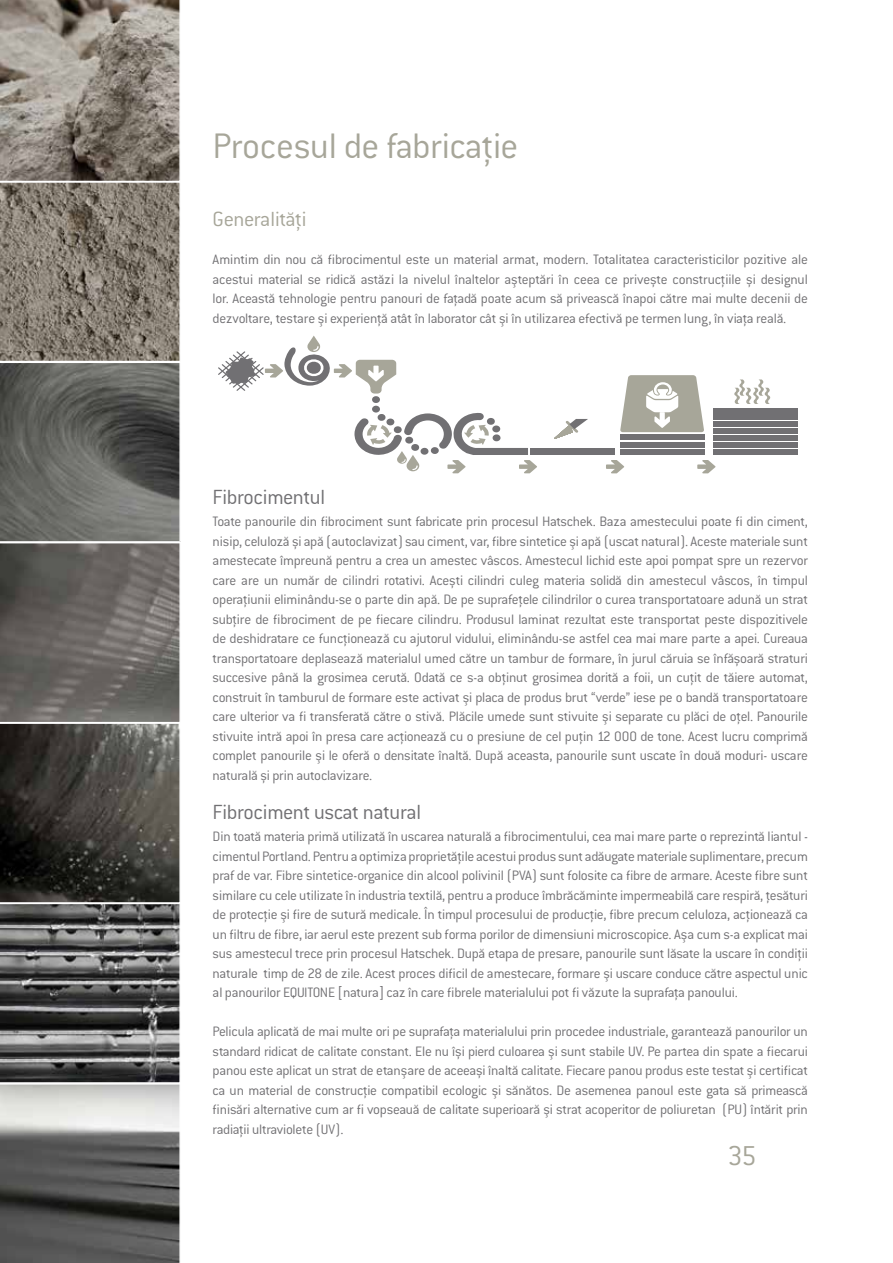
<style>
.page{position:relative;width:893px;height:1263px;background:#fff}
.page>*{position:absolute;margin:0;border:0;box-sizing:border-box;transform-origin:0 0}
.t1{font:300 39px "ITC Conduit LTCE";letter-spacing:-.015em;color:#a7a699}
.t2{font:300 30px "ITC Conduit LTCE";color:#a7a699}
.t3{font:300 22.5px "ITC Conduit LTCE";letter-spacing:-.02em;color:#717073}
.t4{font:300 22.5px "ITC Conduit LTCE";letter-spacing:-.02em;color:#a7a699}
.t5{font:300 15px/19.5px "ITC Conduit LTCE";letter-spacing:-.015em;color:#717073;text-align:justify}
</style>
<div class="page">
<svg style="left:0;top:0;width:181px;height:1263px;background:#6c6964"></svg>
<hr style="left:0;top:181px;width:181px;height:2px;background:#fff">
<hr style="left:0;top:361px;width:181px;height:2px;background:#fff">
<hr style="left:0;top:542px;width:181px;height:1px;background:#fff">
<hr style="left:0;top:722px;width:181px;height:2px;background:#fff">
<hr style="left:0;top:903px;width:181px;height:1px;background:#fff">
<hr style="left:0;top:1083px;width:181px;height:1px;background:#fff">
<svg style="left:734px;top:379px;width:37px;height:25px"></svg>
<div style="left:372px;top:405px;width:8px;height:8px;background:#717073;border-radius:50%"></div>
<div style="left:620px;top:450px;width:84px;height:5px;background:#717073"></div>
<div style="left:713px;top:450px;width:84px;height:5px;background:#717073"></div>
<div style="left:713px;top:443px;width:84px;height:5px;background:#717073"></div>
<div style="left:713px;top:436px;width:84px;height:5px;background:#717073"></div>
<div style="left:713px;top:429px;width:84px;height:5px;background:#717073"></div>
<div style="left:713px;top:422px;width:84px;height:5px;background:#717073"></div>
<div style="left:713px;top:415px;width:84px;height:5px;background:#717073"></div>
<div style="left:713px;top:408px;width:84px;height:5px;background:#717073"></div>
<div style="left:620px;top:442px;width:84px;height:5px;background:#717073"></div>
<div style="left:620px;top:435px;width:84px;height:5px;background:#717073"></div>
<div style="left:531px;top:448px;width:84px;height:7px;background:#717073"></div>
<svg style="left:620px;top:375px;width:84px;height:57px"></svg>
<svg style="left:606px;top:460px;width:18px;height:13px"></svg>
<svg style="left:697px;top:460px;width:18px;height:13px"></svg>
<svg style="left:218px;top:336px;width:178px;height:67px"></svg>
<svg style="left:354px;top:413px;width:183px;height:60px"></svg>
<svg style="left:554px;top:419px;width:34px;height:20px"></svg>
<h1 class="t1" style="left:213px;top:124px;width:307px">Procesul de fabricaţie</h1>
<h3 class="t4" style="left:213px;top:207px;width:95px">Generalităţi</h3>
<p class="t5" style="left:213px;top:250px;width:597px">Amintim din nou că fibrocimentul este un material armat, modern. Totalitatea caracteristicilor pozitive ale acestui material se ridică astăzi la nivelul înaltelor aşteptări în ceea ce privește construcţiile și designul lor. Această tehnologie pentru panouri de faţadă poate acum să privească înapoi către mai multe decenii de dezvoltare, testare şi experienţă atât în laborator cât şi în utilizarea efectivă pe termen lung, în viaţa reală.</p>
<h3 class="t3" style="left:213px;top:484px;width:114px">Fibrocimentul</h3>
<p class="t5" style="left:213px;top:511px;width:597px">Toate panourile din fibrociment sunt fabricate prin procesul Hatschek. Baza amestecului poate fi din ciment, nisip, celuloză și apă (autoclavizat) sau ciment, var, fibre sintetice şi apă (uscat natural). Aceste materiale sunt amestecate împreună pentru a crea un amestec vâscos. Amestecul lichid este apoi pompat spre un rezervor care are un număr de cilindri rotativi. Acești cilindri culeg materia solidă din amestecul vâscos, în timpul operaţiunii eliminându-se o parte din apă. De pe suprafeţele cilindrilor o curea transportatoare adună un strat subţire de fibrociment de pe fiecare cilindru. Produsul laminat rezultat este transportat peste dispozitivele de deshidratare ce funcţionează cu ajutorul vidului, eliminându-se astfel cea mai mare parte a apei. Cureaua transportatoare deplasează materialul umed către un tambur de formare, în jurul căruia se înfășoară straturi succesive până la grosimea cerută. Odată ce s-a obţinut grosimea dorită a foii, un cuţit de tăiere automat, construit în tamburul de formare este activat şi placa de produs brut “verde” iese pe o bandă transportatoare care ulterior va fi transferată către o stivă. Plăcile umede sunt stivuite şi separate cu plăci de oţel. Panourile stivuite intră apoi în presa care acţionează cu o presiune de cel puţin 12 000 de tone. Acest lucru comprimă complet panourile şi le oferă o densitate înaltă. După aceasta, panourile sunt uscate în două moduri- uscare naturală și prin autoclavizare.</p>
<h3 class="t3" style="left:213px;top:799px;width:210px">Fibrociment uscat natural</h3>
<p class="t5" style="left:213px;top:826px;width:597px">Din toată materia primă utilizată în uscarea naturală a fibrocimentului, cea mai mare parte o reprezintă liantul - cimentul Portland. Pentru a optimiza proprietăţile acestui produs sunt adăugate materiale suplimentare, precum praf de var. Fibre sintetice-organice din alcool polivinil (PVA) sunt folosite ca fibre de armare. Aceste fibre sunt similare cu cele utilizate în industria textilă, pentru a produce îmbrăcăminte impermeabilă care respiră, ţesături de protecţie şi fire de sutură medicale. În timpul procesului de producţie, fibre precum celuloza, acţionează ca un filtru de fibre, iar aerul este prezent sub forma porilor de dimensiuni microscopice. Aşa cum s-a explicat mai sus amestecul trece prin procesul Hatschek. După etapa de presare, panourile sunt lăsate la uscare în condiţii naturale timp de 28 de zile. Acest proces dificil de amestecare, formare şi uscare conduce către aspectul unic al panourilor EQUITONE [natura] caz în care fibrele materialului pot fi văzute la suprafaţa panoului.</p>
<p class="t5" style="left:213px;top:1021px;width:597px">Pelicula aplicată de mai multe ori pe suprafaţa materialului prin procedee industriale, garantează panourilor un standard ridicat de calitate constant. Ele nu își pierd culoarea şi sunt stabile UV. Pe partea din spate a fiecarui panou este aplicat un strat de etanşare de aceeași înaltă calitate. Fiecare panou produs este testat şi certificat ca un material de construcţie compatibil ecologic şi sănătos. De asemenea panoul este gata să primească finisări alternative cum ar fi vopseauă de calitate superioară şi strat acoperitor de poliuretan (PU) întărit prin radiaţii ultraviolete (UV).</p>
<h2 class="t2" style="left:727px;top:1139px;width:31px">35</h2>
</div>
